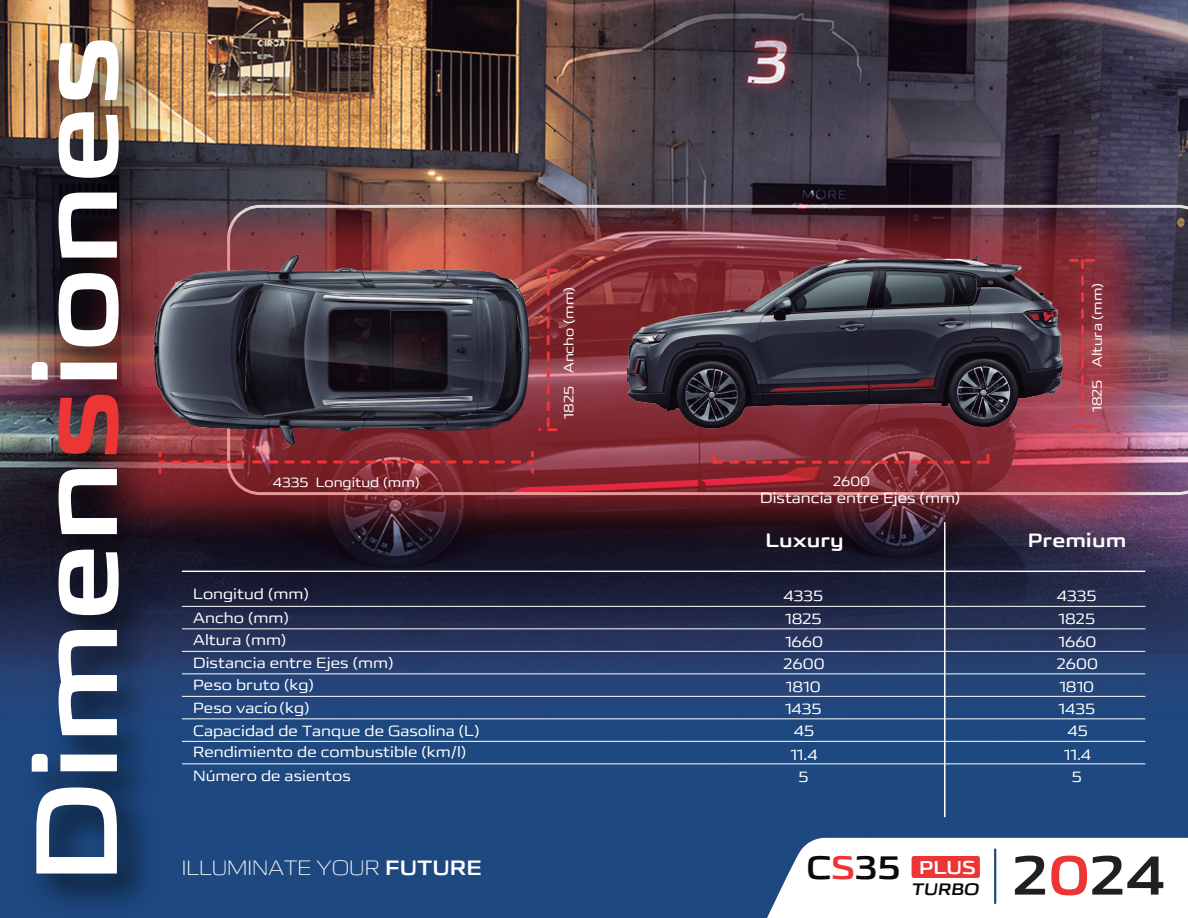
<style>
.page{position:relative;width:1188px;height:918px;background:#fff}
.page>*{position:absolute;margin:0;border:0;box-sizing:border-box;transform-origin:0 0}
.t1{font:116.7px "CHANGANUNITYPES B GB1 0";color:#fff}
.t2{font:55.2px "CHANGANUNITYPES B GB1 0";color:#231f20}
.t3{font:32.7px "CHANGANUNITYPES B GB1 0";color:#0b090c}
.t4{font:21px "CHANGANUNITYPES L GB1 0";color:#fff}
.t5{font:19.5px "CHANGANUNITYPES B GB1 0";color:#fff}
.t6{font:18.75px "CHANGANUNITYPES B GB1 0";color:#fff}
.t7{font:16.8px "CHANGANUNITYPES B GB1 0";color:#0b090c}
.t8{font:15px "CHANGANUNITYPES R GB1 0";color:#fff}
.t9{font:13.5px "CHANGANUNITYPES R GB1 0";color:#fff}
.s1{color:#ee3536}
.s2{font-family:"CHANGANUNITYPES B GB1 0"}
</style>
<div class="page">
<img style="left:0;top:0;width:1188px;height:918px">
<hr style="left:182px;top:571px;width:963px;height:1px;background:#fff">
<hr style="left:182px;top:606px;width:963px;height:1px;background:#fff">
<hr style="left:182px;top:629px;width:963px;height:1px;background:#fff">
<hr style="left:182px;top:651px;width:963px;height:1px;background:#fff">
<hr style="left:182px;top:674px;width:963px;height:1px;background:#fff">
<hr style="left:182px;top:696px;width:963px;height:1px;background:#fff">
<hr style="left:182px;top:719px;width:963px;height:1px;background:#fff">
<hr style="left:182px;top:741px;width:963px;height:1px;background:#fff">
<hr style="left:182px;top:764px;width:963px;height:1px;background:#fff">
<hr style="left:944px;top:522px;width:2px;height:295px;background:#fff">
<svg style="left:762px;top:838px;width:426px;height:80px"></svg>
<div style="left:912px;top:856px;width:68px;height:22px;background:#ee3536;border-radius:3px"></div>
<hr style="left:994px;top:849px;width:2px;height:54px;background:#204881">
<img style="left:212px;top:171px;width:970px;height:395px">
<img style="left:212px;top:242px;width:328px;height:212px">
<img style="left:589px;top:232px;width:526px;height:232px">
<svg style="left:212px;top:452px;width:322px;height:11px;background:#912c32"></svg>
<svg style="left:713px;top:455px;width:276px;height:15px;background:#932f38"></svg>
<svg style="left:540px;top:269px;width:16px;height:162px;background:#9b383e"></svg>
<svg style="left:1071px;top:259px;width:23px;height:169px;background:#a33a45"></svg>
<img style="left:0;top:16px;width:212px;height:902px">
<h1 class="t1" style="left:6px;top:883px;width:850px;rotate:-90deg">Dimen<span class="s1">s</span>iones</h1>
<p class="t9" style="left:273px;top:474px;width:148px">4335 Longitud (mm)</p>
<p class="t9" style="left:561px;top:419px;width:133px;rotate:-90deg">1825 Ancho (mm)</p>
<p class="t9" style="left:833px;top:473px;width:39px">2600</p>
<p class="t8" style="left:760px;top:489px;width:202px">Distancia entre Ejes (mm)</p>
<p class="t9" style="left:1089px;top:412px;width:131px;rotate:-90deg">1825 Altura (mm)</p>
<h3 class="t5" style="left:765px;top:528px;width:80px">Luxury</h3>
<h3 class="t5" style="left:1028px;top:528px;width:100px">Premium</h3>
<p class="t8" style="left:193px;top:585px;width:117px">Longitud (mm)</p>
<p class="t8" style="left:784px;top:587px;width:41px">4335</p>
<p class="t8" style="left:1057px;top:587px;width:41px">4335</p>
<p class="t8" style="left:193px;top:608px;width:97px">Ancho (mm)</p>
<p class="t8" style="left:785px;top:610px;width:38px">1825</p>
<p class="t8" style="left:1059px;top:610px;width:38px">1825</p>
<p class="t8" style="left:193px;top:631px;width:95px">Altura (mm)</p>
<p class="t8" style="left:785px;top:633px;width:40px">1660</p>
<p class="t8" style="left:1059px;top:633px;width:40px">1660</p>
<p class="t8" style="left:193px;top:654px;width:202px">Distancia entre Ejes (mm)</p>
<p class="t8" style="left:783px;top:655px;width:43px">2600</p>
<p class="t8" style="left:1057px;top:655px;width:43px">2600</p>
<p class="t8" style="left:193px;top:676px;width:122px">Peso bruto (kg)</p>
<p class="t8" style="left:786px;top:677px;width:36px">1810</p>
<p class="t8" style="left:1059px;top:677px;width:36px">1810</p>
<p class="t8" style="left:193px;top:699px;width:118px">Peso vacío (kg)</p>
<p class="t8" style="left:785px;top:700px;width:38px">1435</p>
<p class="t8" style="left:1059px;top:700px;width:38px">1435</p>
<p class="t8" style="left:193px;top:721px;width:288px">Capacidad de Tanque de Gasolina (L)</p>
<p class="t8" style="left:794px;top:722px;width:22px">45</p>
<p class="t8" style="left:1067px;top:722px;width:22px">45</p>
<p class="t8" style="left:193px;top:743px;width:275px">Rendimiento de combustible (km/l)</p>
<p class="t8" style="left:790px;top:746px;width:29px">11.4</p>
<p class="t8" style="left:1064px;top:746px;width:29px">11.4</p>
<p class="t8" style="left:193px;top:767px;width:159px">Número de asientos</p>
<p class="t8" style="left:798px;top:767px;width:12px">5</p>
<p class="t8" style="left:1072px;top:767px;width:12px">5</p>
<h3 class="t4" style="left:182px;top:855px;width:302px">ILLUMINATE YOUR <span class="s2">FUTURE</span></h3>
<h3 class="t3" style="left:806px;top:848px;width:95px">C<span class="s1">S</span>35</h3>
<p class="t6" style="left:919px;top:856px;width:58px">PLUS</p>
<h2 class="t2" style="left:1013px;top:842px;width:155px">2<span class="s1">0</span>24</h2>
<p class="t7" style="left:911px;top:879px;width:72px">TURBO</p>
</div>
